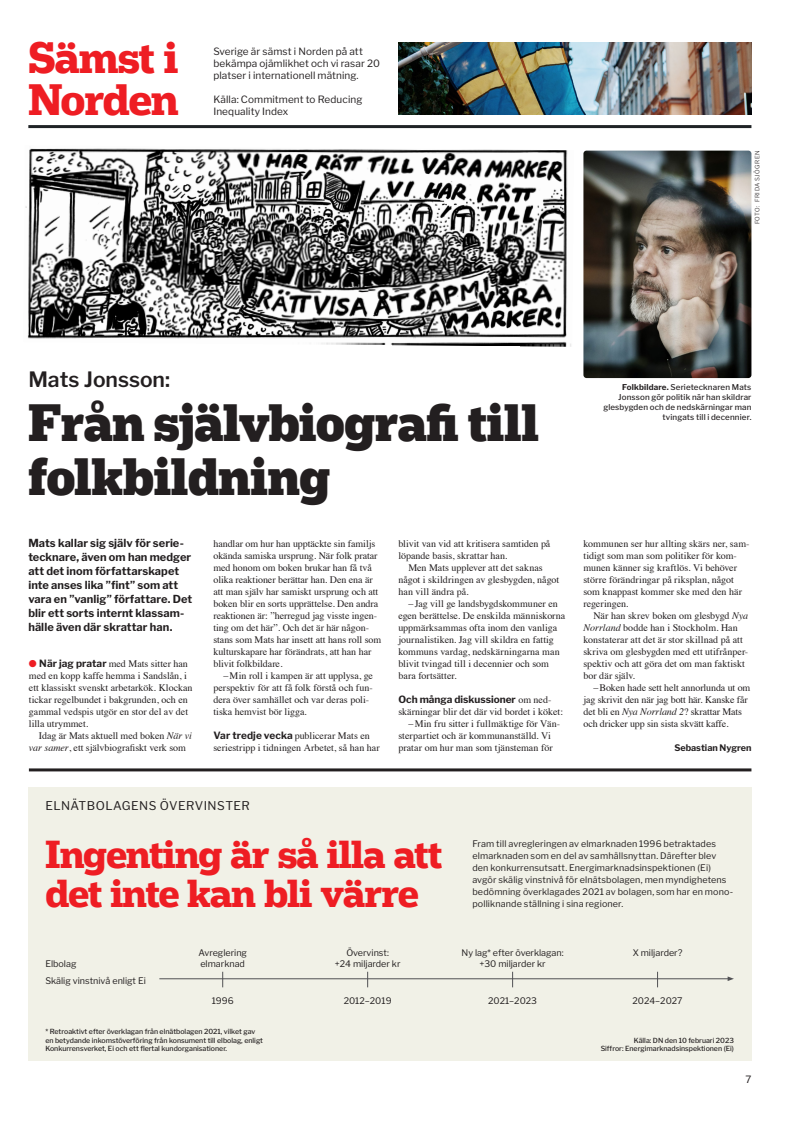
<style>
.page{position:relative;width:794px;height:1126px;background:#fff}
.page>*{position:absolute;margin:0;border:0;box-sizing:border-box;transform-origin:0 0}
.t1{font:900 50px/54px "Popular";letter-spacing:-.015em;color:#231f20;scale:.96 1}
.t2{font:700 41.8px/41.8px "Popular";letter-spacing:-.025em;color:#ee1d23}
.t3{font:700 37.2px/39px "Popular";letter-spacing:-.025em;color:#ee1d23}
.t4{font:600 21px "Libre Franklin";color:#231f20}
.t5{font:12px "Libre Franklin";letter-spacing:.04em;color:#231f20}
.t6{font:700 11px/14px "Libre Franklin";letter-spacing:.005em;color:#231f20}
.t7{font:10px/12px "Times";letter-spacing:-.005em;color:#231f20}
.t8{font:10px/12px "Libre Franklin";letter-spacing:.01em;color:#231f20}
.t9{font:700 10px "Libre Franklin";color:#231f20}
.t10{font:9px/12px "Libre Franklin";letter-spacing:.01em;color:#231f20}
.t11{font:700 9px "Libre Franklin";color:#231f20}
.t12{font:500 8px/10px "Libre Franklin";letter-spacing:.02em;color:#231f20;text-align:right}
.t13{font:500 7px/8.4px "Libre Franklin";color:#231f20;text-align:right}
.t14{font:300 6px "Libre Franklin";letter-spacing:.07em;color:#231f20}
.s1{font-family:"Libre Franklin";font-weight:700}
.s2{font-family:"Times";font-weight:400}
.s3{color:#ee1d23}
.s4{font-style:italic}
.s5{font-weight:700}
</style>
<div class="page">
<img style="left:25px;top:148px;width:546px;height:199px">
<div style="left:28px;top:787px;width:723px;height:273px;background:#f1f1e7"></div>
<hr style="left:28px;top:125px;width:723px;height:3px;background:#1f2326">
<hr style="left:29px;top:768px;width:722px;height:3px;background:#231f20">
<img style="left:583px;top:151px;width:168px;height:227px">
<img style="left:398px;top:43px;width:353px;height:72px">
<hr style="left:159px;top:978px;width:570px;height:1px;background:#515154">
<svg style="left:727px;top:976px;width:7px;height:5px"></svg>
<svg style="left:222px;top:971px;width:1px;height:16px"></svg>
<svg style="left:367px;top:971px;width:1px;height:16px"></svg>
<svg style="left:512px;top:971px;width:1px;height:16px"></svg>
<svg style="left:657px;top:971px;width:1px;height:16px"></svg>
<h2 class="t2" style="left:28px;top:35px;width:152px">Sämst i<br>Norden</h2>
<p class="t8" style="left:213px;top:45px;width:168px">Sverige är sämst i Norden på att bekämpa ojämlikhet och vi rasar 20 platser i internationell mätning.</p>
<p class="t8" style="left:213px;top:93px;width:150px">Källa: Commitment to Reducing<br>Inequality Index</p>
<p class="t14" style="left:753px;top:224px;width:75px;rotate:-90deg">FOTO: FRIDA SJÖGREN</p>
<h3 class="t4" style="left:28px;top:367px;width:143px">Mats Jonsson:</h3>
<h1 class="t1" style="left:28px;top:394px;width:533px">Från självbiografi till folkbildning</h1>
<p class="t7" style="left:213px;top:536px;width:169px">handlar om hur han upptäckte sin familjs okända samiska ursprung. När folk pratar med honom om boken brukar han få två olika reaktioner berättar han. Den ena är att man själv har samiskt ursprung och att boken blir en sorts upprättelse. Den andra reaktionen är: ”herregud jag visste ingen&shy;ting om det här”. Och det är här någon&shy;stans som Mats har insett att hans roll som kulturskapare har förändrats, att han har blivit folkbildare.</p>
<p class="t7" style="left:213px;top:668px;width:161px;text-indent:10px">–Min roll i kampen är att upplysa, ge perspektiv för att få folk förstå och fun&shy;dera över samhället och var deras poli&shy;tiska hemvist bör ligga.</p>
<p class="t7" style="left:213px;top:728px;width:168px"><span class="s1">Var tredje vecka</span> publicerar Mats en seriestripp i tidningen Arbetet, så han har</p>
<p class="t6" style="left:28px;top:536px;width:165px">Mats kallar sig själv för serie&shy;tecknare, även om han medger att det inom författarskapet inte anses lika ”fint” som att vara en ”vanlig” författare. Det blir ett sorts internt klassam&shy;hälle även där skrattar han.</p>
<p class="t7" style="left:398px;top:536px;width:153px">blivit van vid att kritisera samtiden på löpande basis, skrattar han.</p>
<p class="t7" style="left:398px;top:560px;width:162px;text-indent:10px">Men Mats upplever att det saknas något i skildringen av glesbygden, något han vill ändra på.</p>
<p class="t7" style="left:398px;top:596px;width:168px;text-indent:10px">–Jag vill ge landsbygdskommuner en egen berättelse. De enskilda människorna uppmärksammas ofta inom den vanliga journalistiken. Jag vill skildra en fattig kommuns vardag, nedskärningarna man blivit tvingad till i decennier och som bara fortsätter.</p>
<p class="t9" style="left:398px;top:693px;width:154px">Och många diskussioner <span class="s2">om ned-</span></p>
<p class="t7" style="left:398px;top:704px;width:166px">skärningar blir det där vid bordet i köket:</p>
<p class="t7" style="left:408px;top:716px;width:153px">–Min fru sitter i fullmäktige för Vän-</p>
<p class="t7" style="left:398px;top:728px;width:154px">sterpartiet och är kommunanställd. Vi</p>
<p class="t7" style="left:398px;top:740px;width:156px">pratar om hur man som tjänsteman för</p>
<p class="t7" style="left:29px;top:656px;width:165px"><span class="s3">●</span> <span class="s1">När jag pratar</span> med Mats sitter han med en kopp kaffe hemma i Sandslån, i ett klassiskt svenskt arbetarkök. Klockan tickar regelbundet i bakgrunden, och en gammal vedspis utgör en stor del av det lilla utrymmet.</p>
<p class="t7" style="left:29px;top:728px;width:164px;text-indent:10px">Idag är Mats aktuell med boken <span class="s4">När vi var samer</span>, ett självbiografiskt verk som</p>
<p class="t12" style="left:603px;top:382px;width:150px"><span class="s5">Folkbildare.</span> Serietecknaren Mats Jonsson gör politik när han skildrar glesbygden och de nedskärningar man tvingats till i decennier.</p>
<p class="t7" style="left:583px;top:536px;width:167px">kommunen ser hur allting skärs ner, sam&shy;tidigt som man som politiker för kom&shy;munen känner sig kraftlös. Vi behöver större förändringar på riksplan, något som knappast kommer ske med den här regeringen.</p>
<p class="t7" style="left:583px;top:608px;width:166px;text-indent:10px">När han skrev boken om glesbygd <span class="s4">Nya Norrland</span> bodde han i Stockholm. Han konstaterar att det är stor skillnad på att skriva om glesbygden med ett utifrånper&shy;spektiv och att göra det om man faktiskt bor där själv.</p>
<p class="t7" style="left:583px;top:680px;width:168px;text-indent:10px">–Boken hade sett helt annorlunda ut om jag skrivit den när jag bott här. Kanske får det bli en <span class="s4">Nya Norrland 2</span>? skrattar Mats och dricker upp sin sista skvätt kaffe.</p>
<p class="t11" style="left:674px;top:742px;width:79px">Sebastian Nygren</p>
<p class="t5" style="left:45px;top:798px;width:206px">ELNÄTBOLAGENS ÖVERVINSTER</p>
<h3 class="t3" style="left:45px;top:833px;width:398px">Ingenting är så illa att det inte kan bli värre</h3>
<p class="t10" style="left:472px;top:837px;width:262px">Fram till avregleringen av elmarknaden 1996 betraktades elmarknaden som en del av samhällsnyttan. Därefter blev den konkurrensutsatt. Energimarknadsinspektionen (Ei) avgör skälig vinstnivå för elnätsbolagen, men myndighetens bedömning överklagades 2021 av bolagen, som har en mono&shy;polliknande ställning i sina regioner.</p>
<p class="t10" style="left:45px;top:954px;width:102px;line-height:17.1px">Elbolag<br>Skälig vinstnivå enligt Ei</p>
<p class="t10" style="left:198px;top:947px;width:50px;line-height:10.8px">Avreglering elmarknad</p>
<p class="t10" style="left:212px;top:994px;width:23px">1996</p>
<p class="t13" style="left:45px;top:1027px;width:219px;text-align:left">* Retroaktivt efter överklagan från elnätbolagen 2021, vilket gav en betydande inkomstöverföring från konsument till elbolag, enligt<br>Konkurrensverket, Ei och ett flertal kundorganisationer.</p>
<p class="t10" style="left:335px;top:947px;width:67px;line-height:10.8px;text-align:center">Övervinst:<br>+24 miljarder kr</p>
<p class="t10" style="left:344px;top:994px;width:49px">2012–2019</p>
<p class="t10" style="left:461px;top:947px;width:104px;line-height:10.8px;text-align:center">Ny lag* efter överklagan: +30 miljarder kr</p>
<p class="t10" style="left:488px;top:994px;width:50px">2021–2023</p>
<p class="t10" style="left:632px;top:946px;width:51px">X miljarder?</p>
<p class="t10" style="left:632px;top:994px;width:52px">2024–2027</p>
<p class="t13" style="left:600px;top:1035px;width:135px">Källa: DN den 10 februari 2023<br>Siffror: Energimarknadsinspektionen (Ei)</p>
<p class="t8" style="left:745px;top:1073px;width:7px">7</p>
</div>
